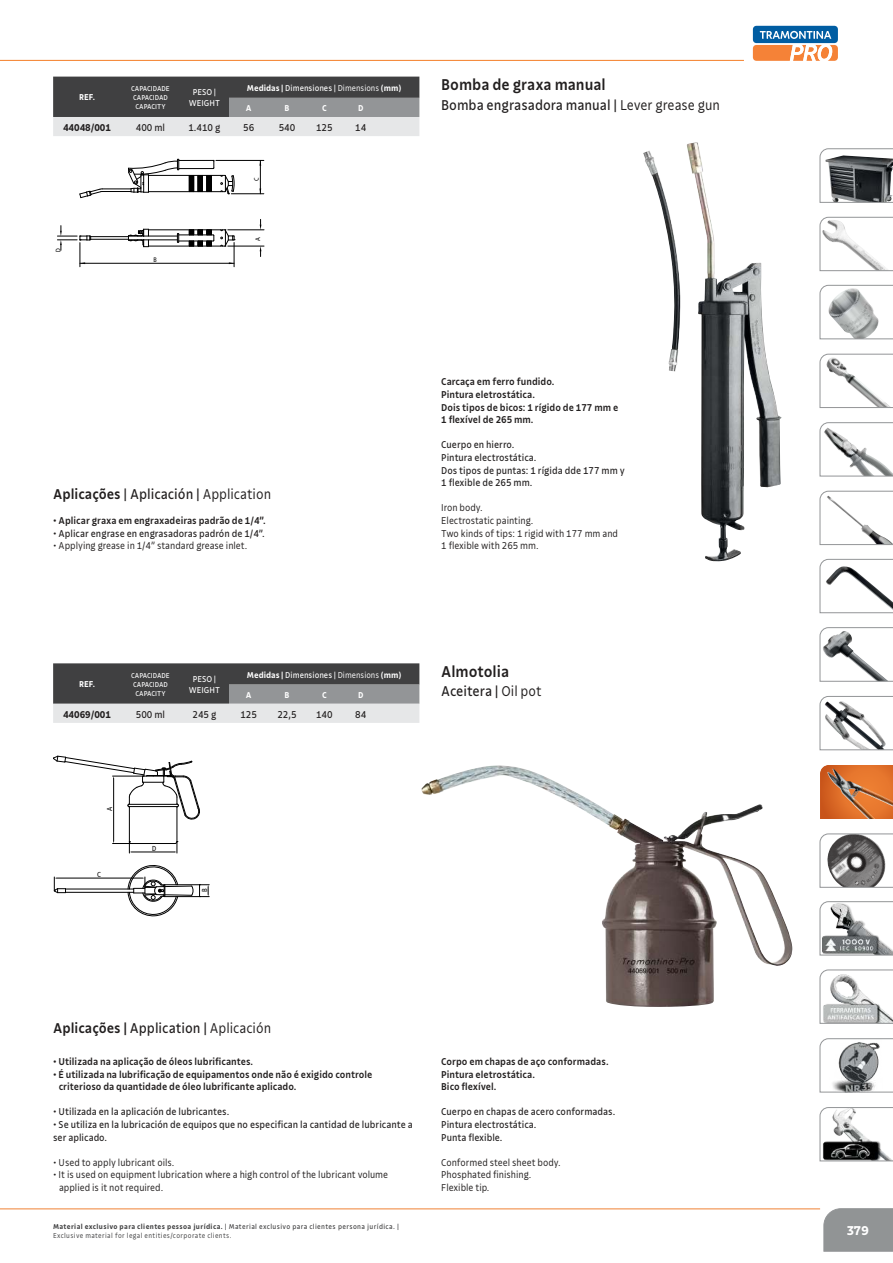
<style>
.page{position:relative;width:893px;height:1263px;background:#fff}
.page>*{position:absolute;margin:0;border:0;box-sizing:border-box;transform-origin:0 0}
.t1{font:500 16.5px "Tramontina Cond Textos";color:#221f1f}
.t2{font:15px "Tramontina Cond Textos";color:#221f1f}
.t3{font:700 13.5px "Tramontina Sm Cd Titulos";color:#fff}
.t4{font:10.5px/12.6px "Tramontina Cond Textos";color:#221f1f}
.t5{font:500 10.5px/12.6px "Tramontina Cond Textos";color:#221f1f}
.t6{font:300 10.5px/12.6px "Tramontina Cond Textos";color:#221f1f}
.t7{font:700 10.5px "Tramontina Cond Textos";color:#221f1f}
.t8{font:700 9px "Tramontina Cond Textos";color:#fff}
.t9{font:9px/10.8px "Tramontina Cond Textos";color:#fff;text-align:center}
.t10{font:300 7.5px/9px "Tramontina Cond Textos";letter-spacing:.05em;color:#404041}
.t11{font:7.5px/9px "Tramontina Cond Textos";color:#fff;text-align:center}
.t12{font:condensed 7.2px "Frutiger";color:#000}
.t13{font:condensed 6.6px "Frutiger";color:#000}
.s1{font-weight:400}
.s2{font-weight:300}
.s3{font-weight:500}
.s4{font-weight:700}
</style>
<div class="page">
<svg style="left:820px;top:696px;width:73px;height:54px"></svg>
<img style="left:820px;top:765px;width:73px;height:54px">
<img style="left:827px;top:769px;width:66px;height:50px">
<svg style="left:820px;top:627px;width:73px;height:55px"></svg>
<svg style="left:820px;top:559px;width:73px;height:54px"></svg>
<svg style="left:820px;top:491px;width:73px;height:54px"></svg>
<svg style="left:820px;top:422px;width:73px;height:54px"></svg>
<svg style="left:820px;top:354px;width:73px;height:54px"></svg>
<svg style="left:820px;top:285px;width:73px;height:54px"></svg>
<svg style="left:820px;top:217px;width:73px;height:54px"></svg>
<svg style="left:820px;top:148px;width:73px;height:55px"></svg>
<svg style="left:820px;top:901px;width:73px;height:54px"></svg>
<svg style="left:820px;top:970px;width:73px;height:54px"></svg>
<svg style="left:820px;top:1038px;width:73px;height:54px"></svg>
<svg style="left:820px;top:834px;width:73px;height:54px"></svg>
<svg style="left:820px;top:1107px;width:73px;height:54px"></svg>
<div style="left:753px;top:26px;width:85px;height:17px;background:#005da2;border-radius:4px"></div>
<svg style="left:760px;top:31px;width:71px;height:8px"></svg>
<svg style="left:753px;top:45px;width:85px;height:16px"></svg>
<div style="left:824px;top:1208px;width:69px;height:44px;background:#919495"></div>
<hr style="left:0;top:60px;width:744px;height:1px;background:#f47e28">
<hr style="left:0;top:1209px;width:820px;height:1px;background:#f08133">
<svg style="left:53px;top:77px;width:366px;height:59px;background:#838485"></svg>
<svg style="left:53px;top:663px;width:366px;height:60px;background:#848586"></svg>
<hr style="left:148px;top:230px;width:77px;height:1px;background:#000">
<hr style="left:148px;top:246px;width:77px;height:1px;background:#000">
<hr style="left:148px;top:191px;width:77px;height:1px;background:#000">
<hr style="left:148px;top:175px;width:77px;height:1px;background:#000">
<hr style="left:179px;top:160px;width:34px;height:1px;background:#000">
<hr style="left:179px;top:168px;width:34px;height:1px;background:#000">
<hr style="left:91px;top:236px;width:37px;height:1px;background:#000">
<hr style="left:91px;top:239px;width:37px;height:1px;background:#000">
<hr style="left:179px;top:235px;width:34px;height:1px;background:#000">
<hr style="left:179px;top:241px;width:34px;height:1px;background:#000">
<svg style="left:128px;top:229px;width:21px;height:18px"></svg>
<hr style="left:80px;top:263px;width:154px;height:1px;background:#000">
<svg style="left:57px;top:226px;width:34px;height:41px"></svg>
<hr style="left:228px;top:230px;width:36px;height:1px;background:#000">
<hr style="left:228px;top:246px;width:36px;height:1px;background:#000">
<svg style="left:213px;top:160px;width:2px;height:9px"></svg>
<hr style="left:216px;top:160px;width:48px;height:1px;background:#000">
<hr style="left:231px;top:194px;width:33px;height:1px;background:#000">
<hr style="left:260px;top:160px;width:1px;height:34px;background:#000">
<svg style="left:189px;top:175px;width:23px;height:17px"></svg>
<svg style="left:221px;top:175px;width:13px;height:20px"></svg>
<svg style="left:80px;top:159px;width:100px;height:39px"></svg>
<hr style="left:144px;top:236px;width:33px;height:1px;background:#000">
<hr style="left:144px;top:240px;width:33px;height:1px;background:#000">
<svg style="left:177px;top:233px;width:2px;height:10px"></svg>
<svg style="left:189px;top:230px;width:26px;height:17px"></svg>
<svg style="left:221px;top:230px;width:14px;height:37px"></svg>
<img style="left:643px;top:142px;width:138px;height:420px">
<img style="left:421px;top:765px;width:372px;height:242px">
<hr style="left:131px;top:843px;width:44px;height:1px;background:#000">
<hr style="left:177px;top:807px;width:1px;height:35px;background:#000">
<hr style="left:129px;top:807px;width:1px;height:35px;background:#000">
<hr style="left:132px;top:852px;width:43px;height:1px;background:#000">
<svg style="left:175px;top:841px;width:3px;height:12px"></svg>
<hr style="left:113px;top:778px;width:1px;height:63px;background:#000">
<svg style="left:113px;top:841px;width:19px;height:12px"></svg>
<svg style="left:53px;top:756px;width:147px;height:64px"></svg>
<hr style="left:66px;top:889px;width:68px;height:1px;background:#000">
<hr style="left:66px;top:892px;width:68px;height:1px;background:#000">
<hr style="left:164px;top:884px;width:36px;height:1px;background:#000">
<hr style="left:164px;top:896px;width:36px;height:1px;background:#000">
<hr style="left:57px;top:878px;width:85px;height:1px;background:#000">
<svg style="left:54px;top:877px;width:12px;height:16px"></svg>
<svg style="left:128px;top:865px;width:65px;height:52px"></svg>
<svg style="left:199px;top:884px;width:10px;height:13px"></svg>
<p class="t8" style="left:79px;top:93px;width:17px">REF.</p>
<p class="t11" style="left:131px;top:84px;width:40px">CAPACIDADE<br>CAPACIDAD<br>CAPACITY</p>
<p class="t9" style="left:189px;top:87px;width:33px">PESO |<br>WEIGHT</p>
<p class="t8" style="left:247px;top:83px;width:156px">Medidas | <span class="s1">Dimensiones |</span> <span class="s2">Dimensions</span> (mm)</p>
<p class="t8" style="left:246px;top:103px;width:7px">A</p>
<p class="t8" style="left:285px;top:103px;width:6px">B</p>
<p class="t8" style="left:322px;top:103px;width:6px">C</p>
<p class="t8" style="left:358px;top:103px;width:7px">D</p>
<p class="t7" style="left:63px;top:122px;width:49px">44048/001</p>
<p class="t4" style="left:136px;top:121px;width:31px">400 ml</p>
<p class="t4" style="left:188px;top:121px;width:34px">1.410 g</p>
<p class="t4" style="left:243px;top:121px;width:13px">56</p>
<p class="t4" style="left:279px;top:121px;width:18px">540</p>
<p class="t4" style="left:316px;top:121px;width:18px">125</p>
<p class="t4" style="left:355px;top:121px;width:13px">14</p>
<p class="t13" style="left:253px;top:181px;width:5px;rotate:-90deg">C</p>
<p class="t13" style="left:54px;top:252px;width:5px;rotate:-90deg">D</p>
<p class="t13" style="left:154px;top:256px;width:5px">B</p>
<p class="t13" style="left:254px;top:241px;width:5px;rotate:-90deg">A</p>
<h1 class="t1" style="left:441px;top:76px;width:166px">Bomba de graxa manual</h1>
<h2 class="t2" style="left:441px;top:97px;width:280px">Bomba engrasadora manual | <span class="s2">Lever grease gun</span></h2>
<h2 class="t2" style="left:53px;top:486px;width:219px"><span class="s3">Aplicações</span> | Aplicación | <span class="s2">Application</span></h2>
<p class="t5" style="left:53px;top:514px;width:214px">• Aplicar graxa em engraxadeiras padrão de 1/4”.</p>
<p class="t4" style="left:53px;top:527px;width:213px">• Aplicar engrase en engrasadoras padrón de 1/4”.</p>
<p class="t6" style="left:53px;top:540px;width:196px">• Applying grease in 1/4” standard grease inlet.</p>
<p class="t5" style="left:441px;top:376px;width:178px">Carcaça em ferro fundido.<br>Pintura eletrostática.<br>Dois tipos de bicos: 1 rígido de 177 mm e<br>1 flexível de 265 mm.</p>
<p class="t4" style="left:441px;top:439px;width:185px">Cuerpo en hierro.<br>Pintura electrostática.<br>Dos tipos de puntas: 1 rígida dde 177 mm y<br>1 flexible de 265 mm.</p>
<p class="t6" style="left:441px;top:502px;width:178px">Iron body.<br>Electrostatic painting.<br>Two kinds of tips: 1 rigid with 177 mm and<br>1 flexible with 265 mm.</p>
<p class="t8" style="left:79px;top:680px;width:17px">REF.</p>
<p class="t11" style="left:131px;top:671px;width:40px">CAPACIDADE<br>CAPACIDAD<br>CAPACITY</p>
<p class="t9" style="left:189px;top:674px;width:33px">PESO |<br>WEIGHT</p>
<p class="t8" style="left:247px;top:670px;width:156px">Medidas | <span class="s1">Dimensiones |</span> <span class="s2">Dimensions</span> (mm)</p>
<p class="t8" style="left:246px;top:690px;width:7px">A</p>
<p class="t8" style="left:285px;top:690px;width:6px">B</p>
<p class="t8" style="left:322px;top:690px;width:6px">C</p>
<p class="t8" style="left:358px;top:690px;width:7px">D</p>
<p class="t7" style="left:63px;top:709px;width:49px">44069/001</p>
<p class="t4" style="left:136px;top:708px;width:31px">500 ml</p>
<p class="t4" style="left:193px;top:708px;width:25px">245 g</p>
<p class="t4" style="left:240px;top:708px;width:18px">125</p>
<p class="t4" style="left:277px;top:708px;width:21px">22,5</p>
<p class="t4" style="left:316px;top:708px;width:18px">140</p>
<p class="t4" style="left:355px;top:708px;width:13px">84</p>
<p class="t12" style="left:106px;top:811px;width:6px;rotate:-90deg">A</p>
<p class="t12" style="left:97px;top:870px;width:5px">C</p>
<p class="t12" style="left:152px;top:844px;width:6px">D</p>
<p class="t12" style="left:201px;top:892px;width:5px;rotate:-90deg">B</p>
<h1 class="t1" style="left:441px;top:663px;width:69px">Almotolia</h1>
<h2 class="t2" style="left:441px;top:684px;width:102px">Aceitera | <span class="s2">Oil pot</span></h2>
<h2 class="t2" style="left:53px;top:1020px;width:219px"><span class="s3">Aplicações |</span> Application | <span class="s2">Aplicación</span></h2>
<p class="t5" style="left:53px;top:1055px;width:202px">• Utilizada na aplicação de óleos lubrificantes.</p>
<p class="t5" style="left:59px;top:1068px;width:315px;text-indent:-6px">• É utilizada na lubrificação de equipamentos onde não é exigido controle criterioso da quantidade de óleo lubrificante aplicado.</p>
<p class="t4" style="left:53px;top:1106px;width:178px">• Utilizada en la aplicación de lubricantes.</p>
<p class="t4" style="left:53px;top:1118px;width:361px">• Se utiliza en la lubricación de equipos que no especifican la cantidad de lubricante a ser aplicado.</p>
<p class="t6" style="left:53px;top:1157px;width:123px">• Used to apply lubricant oils.</p>
<p class="t6" style="left:59px;top:1169px;width:331px;text-indent:-6px">• It is used on equipment lubrication where a high control of the lubricant volume applied is it not required.</p>
<p class="t10" style="left:53px;top:1222px;width:347px"><span class="s4">Material exclusivo para clientes pessoa jurídica.</span> <span class="s1">| Material exclusivo para clientes persona jurídica. |<br></span>Exclusive material for legal entities/corporate clients.</p>
<p class="t5" style="left:441px;top:1055px;width:169px">Corpo em chapas de aço conformadas.<br>Pintura eletrostática.<br>Bico flexível.</p>
<p class="t4" style="left:441px;top:1106px;width:176px">Cuerpo en chapas de acero conformadas.<br>Pintura electrostática.<br>Punta flexible.</p>
<p class="t6" style="left:441px;top:1157px;width:121px">Conformed steel sheet body.<br>Phosphated finishing.<br>Flexible tip.</p>
<p class="t3" style="left:847px;top:1224px;width:24px">379</p>
</div>
